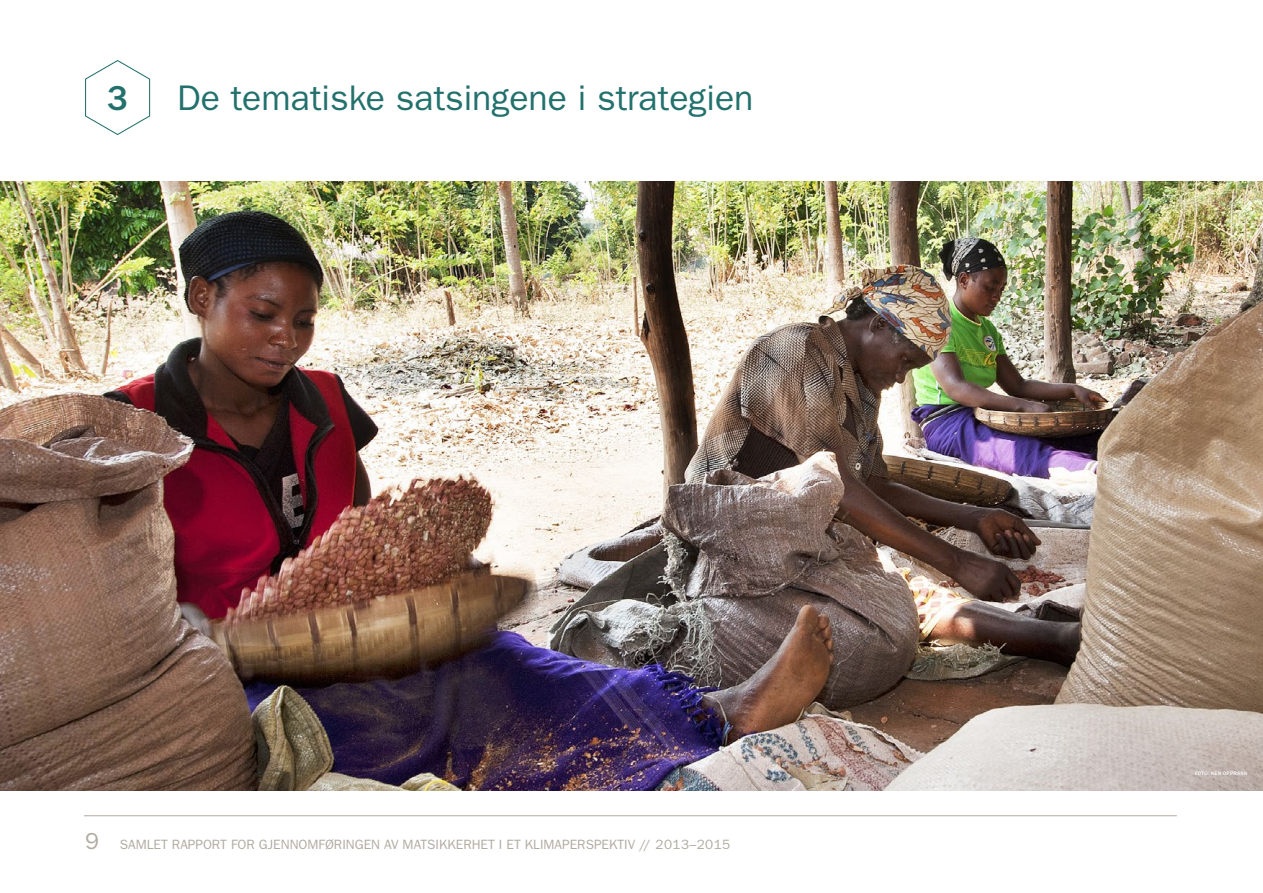
<style>
.page{position:relative;width:1263px;height:893px;background:#fff}
.page>*{position:absolute;margin:0;border:0;box-sizing:border-box;transform-origin:0 0}
.t1{font:35.7px "ITC Franklin Gothic Std";color:#23716d}
.t2{font:500 35.7px "ITC Franklin Gothic Std";color:#23716d}
.t3{font:13.5px "ITC Franklin Gothic Std";color:#b1aca2}
.t4{font:500 5.25px "ITC Franklin Gothic Std";letter-spacing:.05em;color:#fff}
.s1{font-size:23.25px}
</style>
<div class="page">
<hr style="left:84px;top:815px;width:1093px;height:1px;background:#b1aca2">
<img style="left:0;top:181px;width:1263px;height:610px">
<svg style="left:85px;top:60px;width:66px;height:75px"></svg>
<h1 class="t2" style="left:107px;top:78px;width:22px">3</h1>
<h1 class="t1" style="left:177px;top:77px;width:578px">De tematiske satsingene i strategien</h1>
<p class="t3" style="left:85px;top:837px;width:647px"><span class="s1">9</span> SAMLET RAPPORT FOR GJENNOMFØRINGEN AV MATSIKKERHET I ET KLIMAPERSPEKTIV // 2013–2015</p>
<p class="t4" style="left:1195px;top:770px;width:54px">FOTO: KEN OPPRANN</p>
</div>
